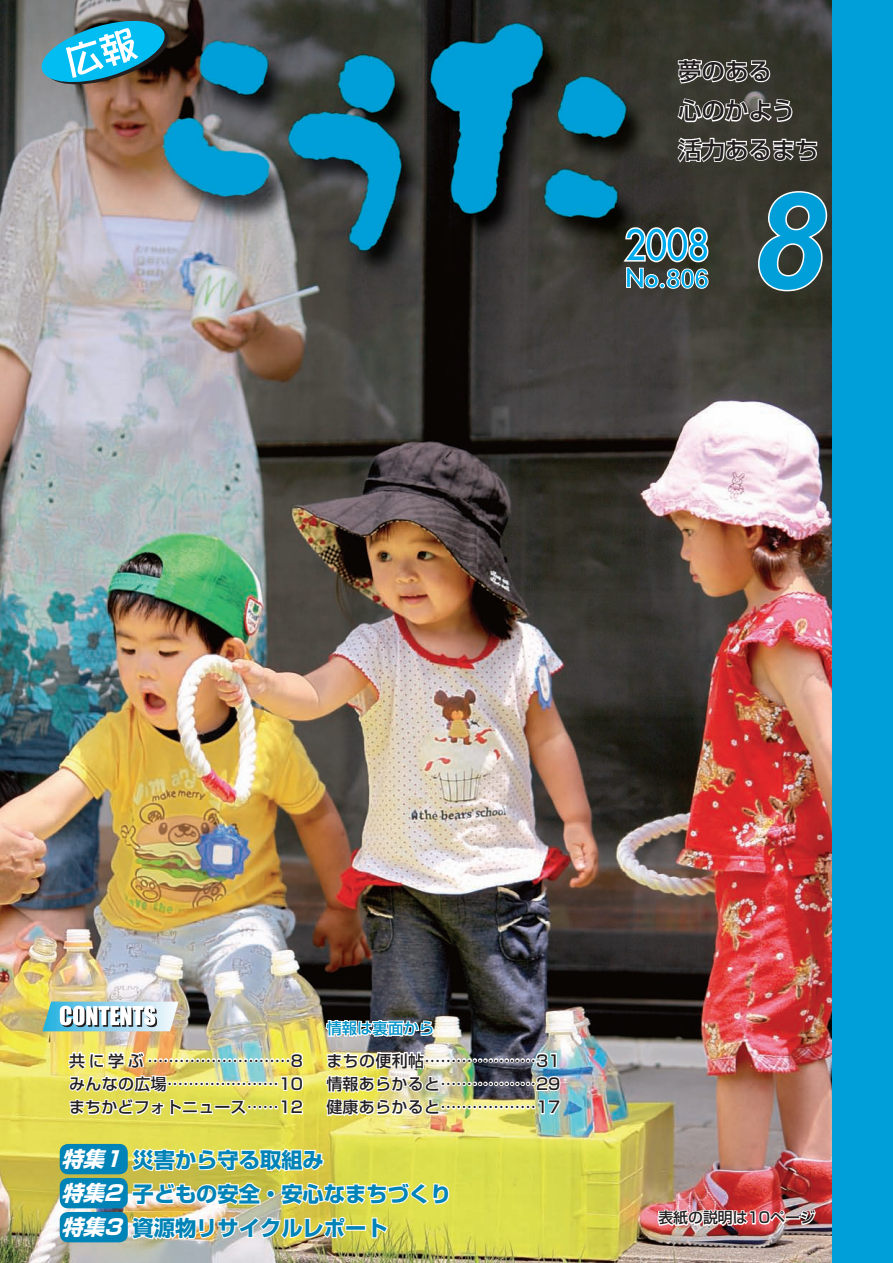
<style>
.page{position:relative;width:893px;height:1263px;background:#fff}
.page>*{position:absolute;margin:0;border:0;box-sizing:border-box;transform-origin:0 0}
.t1{font:25.5px "Midashi Go Pro MB31 90 msp RKSJ H";color:#00aeef}
.t2{font:500 23.4px/39.3px "Shin Go Pro";color:#231f20}
.t3{font:700 21.3px/34px "Shin Go Pro";color:#0083b6}
.t4{font:500 15.9px/23.4px "Shin Go Pro";letter-spacing:.02em;color:#231f20;text-align:justify}
.t5{font:500 15.45px "Shin Go Pro";color:#0092c8}
.t6{font:500 14.85px "Shin Go Pro";color:#231f20}
.s1{font-style:italic;color:#fff}
</style>
<div class="page">
<img style="left:0;top:0;width:833px;height:1263px">
<div style="left:833px;top:0;width:60px;height:1263px;background:#009fda"></div>
<svg style="left:43px;top:1001px;width:136px;height:30px"></svg>
<svg style="left:38px;top:17px;width:134px;height:71px;background:#4a93a5"></svg>
<svg style="left:622px;top:226px;width:87px;height:63px;background:#587c85"></svg>
<svg style="left:757px;top:190px;width:71px;height:102px;background:#2f7c95"></svg>
<img style="left:656px;top:1208px;width:131px;height:20px">
<svg style="left:798px;top:1208px;width:19px;height:18px"></svg>
<svg style="left:677px;top:58px;width:94px;height:27px"></svg>
<svg style="left:676px;top:97px;width:117px;height:26px"></svg>
<svg style="left:676px;top:136px;width:142px;height:28px"></svg>
<svg style="left:324px;top:1013px;width:111px;height:26px"></svg>
<div style="left:60px;top:1144px;width:68px;height:30px;background:#0083b6;border-radius:9px"></div>
<div style="left:60px;top:1178px;width:68px;height:30px;background:#0083b6;border-radius:9px"></div>
<div style="left:60px;top:1212px;width:68px;height:30px;background:#0083b6;border-radius:9px"></div>
<img style="left:66px;top:1050px;width:495px;height:157px">
<img style="left:127px;top:1215px;width:220px;height:26px">
<div style="left:345px;top:1225px;width:21px;height:6px;border:2px solid #fff"></div>
<svg style="left:371px;top:1216px;width:18px;height:23px"></svg>
<h2 class="t2" style="left:678px;top:49px;width:142px">夢のある<br>心のかよう活力あるまち</h2>
<h1 class="t1" style="left:666px;top:258px;width:44px">806</h1>
<p class="t5" style="left:326px;top:1015px;width:109px">情報は裏面から</p>
<p class="t4" style="left:69px;top:1047px;width:235px">共に学ぶ ………………………8みんなの広場…………………10まちかどフォトニュース……12</p>
<p class="t4" style="left:326px;top:1047px;width:235px">まちの便利帖…………………31情報あらかると………………29健康あらかると………………17</p>
<h3 class="t3" style="left:61px;top:1140px;width:392px"><span class="s1">特集1</span> 災害から守る取組み<br><span class="s1">特集2</span> 子どもの安全・安心なまちづくり<span class="s1">特集3</span> 資源物リサイクルレポート</h3>
<p class="t6" style="left:658px;top:1205px;width:158px">表紙の説明は10ページ</p>
</div>
